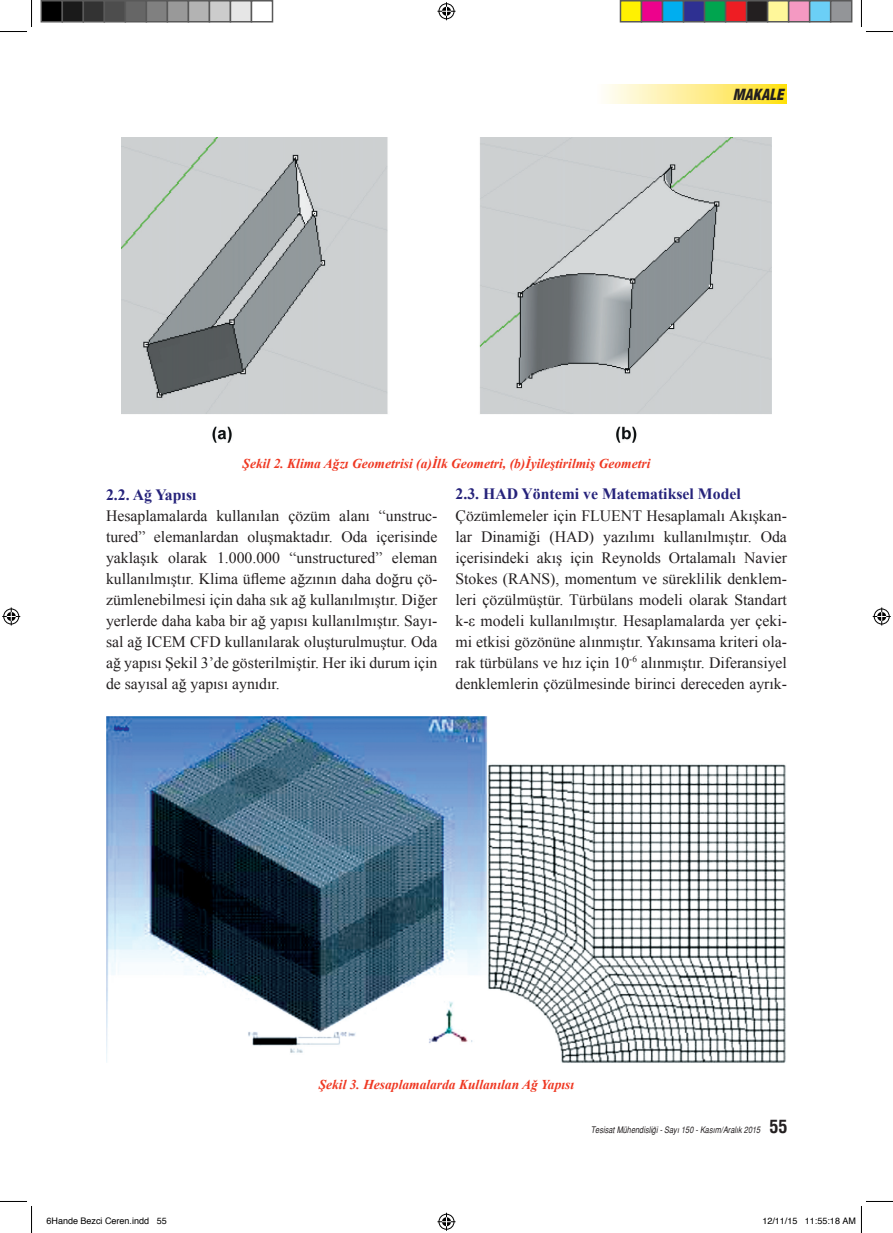
<style>
.page{position:relative;width:893px;height:1233px;background:#fff}
.page>*{position:absolute;margin:0;border:0;box-sizing:border-box;transform-origin:0 0}
.t1{font:15.75px/21px "Times New Roman";color:#231f20;text-align:justify}
.t2{font:700 15.75px "Times New Roman";color:#26237b}
.t3{font:italic 900 condensed 15px "Helvetica";color:#231f20}
.t4{font:italic 700 13.5px "Times New Roman";color:#ef3822}
.t5{font:italic 9px "Helvetica Narrow";color:#231f20}
.t6{font:9px "Helvetica";color:#000}
.s1{font-family:"Helvetica";font-weight:700;font-style:normal;font-stretch:condensed;font-size:18px}
</style>
<div class="page">
<svg style="left:605px;top:85px;width:181px;height:19px"></svg>
<img style="left:121px;top:138px;width:650px;height:304px">
<img style="left:106px;top:716px;width:680px;height:347px">
<svg style="left:0;top:0;width:32px;height:32px"></svg>
<svg style="left:0;top:1201px;width:32px;height:31px"></svg>
<svg style="left:860px;top:0;width:32px;height:32px"></svg>
<svg style="left:437px;top:2px;width:18px;height:18px"></svg>
<svg style="left:437px;top:1212px;width:18px;height:18px"></svg>
<svg style="left:2px;top:607px;width:18px;height:18px"></svg>
<svg style="left:872px;top:607px;width:18px;height:18px"></svg>
<div style="left:41px;top:1px;width:21px;height:21px;background:#000"></div>
<div style="left:40px;top:0;width:23px;height:23px;border:2px solid #595959"></div>
<div style="left:62px;top:1px;width:21px;height:21px;background:#1a1a1a"></div>
<div style="left:62px;top:0;width:22px;height:23px;border:2px solid #595959"></div>
<div style="left:83px;top:1px;width:21px;height:21px;background:#333"></div>
<div style="left:82px;top:0;width:23px;height:23px;border:2px solid #595959"></div>
<div style="left:104px;top:1px;width:21px;height:21px;background:#4d4d4d"></div>
<div style="left:104px;top:0;width:22px;height:23px;border:2px solid #595959"></div>
<div style="left:125px;top:1px;width:21px;height:21px;background:#666"></div>
<div style="left:124px;top:0;width:23px;height:23px;border:2px solid #595959"></div>
<div style="left:146px;top:1px;width:21px;height:21px;background:#808080"></div>
<div style="left:146px;top:0;width:22px;height:23px;border:2px solid #595959"></div>
<div style="left:167px;top:1px;width:21px;height:21px;background:#999"></div>
<div style="left:166px;top:0;width:23px;height:23px;border:2px solid #595959"></div>
<div style="left:188px;top:1px;width:21px;height:21px;background:#b3b3b3"></div>
<div style="left:188px;top:0;width:22px;height:23px;border:2px solid #595959"></div>
<div style="left:209px;top:1px;width:21px;height:21px;background:#ccc"></div>
<div style="left:208px;top:0;width:23px;height:23px;border:2px solid #595959"></div>
<div style="left:230px;top:1px;width:21px;height:21px;background:#e6e6e6"></div>
<div style="left:230px;top:0;width:22px;height:23px;border:2px solid #595959"></div>
<div style="left:250px;top:0;width:23px;height:23px;border:2px solid #595959"></div>
<div style="left:620px;top:1px;width:21px;height:21px;background:#fff101"></div>
<div style="left:619px;top:0;width:23px;height:23px;border:2px solid #595959"></div>
<div style="left:641px;top:1px;width:21px;height:21px;background:#ed028c"></div>
<div style="left:640px;top:0;width:23px;height:23px;border:2px solid #595959"></div>
<div style="left:662px;top:1px;width:21px;height:21px;background:#00aeef"></div>
<div style="left:661px;top:0;width:23px;height:23px;border:2px solid #595959"></div>
<div style="left:683px;top:1px;width:21px;height:21px;background:#2e3092"></div>
<div style="left:682px;top:0;width:23px;height:23px;border:2px solid #595959"></div>
<div style="left:704px;top:1px;width:21px;height:21px;background:#00a54f"></div>
<div style="left:703px;top:0;width:23px;height:23px;border:2px solid #595959"></div>
<div style="left:725px;top:1px;width:21px;height:21px;background:#ee1d23"></div>
<div style="left:724px;top:0;width:23px;height:23px;border:2px solid #595959"></div>
<div style="left:746px;top:1px;width:21px;height:21px;background:#231f20"></div>
<div style="left:745px;top:0;width:23px;height:23px;border:2px solid #595959"></div>
<div style="left:767px;top:1px;width:21px;height:21px;background:#fff79a"></div>
<div style="left:766px;top:0;width:23px;height:23px;border:2px solid #595959"></div>
<div style="left:788px;top:1px;width:21px;height:21px;background:#f499c2"></div>
<div style="left:787px;top:0;width:23px;height:23px;border:2px solid #595959"></div>
<div style="left:809px;top:1px;width:21px;height:21px;background:#6bcff6"></div>
<div style="left:808px;top:0;width:23px;height:23px;border:2px solid #595959"></div>
<div style="left:830px;top:1px;width:21px;height:21px;background:#939598"></div>
<div style="left:829px;top:0;width:23px;height:23px;border:2px solid #595959"></div>
<svg style="left:860px;top:1201px;width:32px;height:31px"></svg>
<p class="t3" style="left:732px;top:85px;width:52px">MAKALE</p>
<p class="t4" style="left:242px;top:454px;width:409px">Şekil 2. Klima Ağzı Geometrisi (a)İlk Geometri, (b)İyileştirilmiş Geometri</p>
<p class="t2" style="left:106px;top:483px;width:92px">2.2. Ağ Yapısı</p>
<p class="t1" style="left:106px;top:504px;width:333px">Hesaplamalarda kullanılan çözüm alanı “unstruc&shy;tured” elemanlardan oluşmaktadır. Oda içerisinde yaklaşık olarak 1.000.000 “unstructured” eleman kullanılmıştır. Klima üfleme ağzının daha doğru çö&shy;zümlenebilmesi için daha sık ağ kullanılmıştır. Diğer yerlerde daha kaba bir ağ yapısı kullanılmıştır. Sayı&shy;sal ağ ICEM CFD kullanılarak oluşturulmuştur. Oda ağ yapısı Şekil 3’de gösterilmiştir. Her iki durum için de sayısal ağ yapısı aynıdır.</p>
<p class="t2" style="left:455px;top:483px;width:287px">2.3. HAD Yöntemi ve Matematiksel Model</p>
<p class="t1" style="left:455px;top:504px;width:333px">Çözümlemeler için FLUENT Hesaplamalı Akışkan&shy;lar Dinamiği (HAD) yazılımı kullanılmıştır. Oda içerisindeki akış için Reynolds Ortalamalı Navier Stokes (RANS), momentum ve süreklilik denklem&shy;leri çözülmüştür. Türbülans modeli olarak Standart k-ε modeli kullanılmıştır. Hesaplamalarda yer çeki&shy;mi etkisi gözönüne alınmıştır. Yakınsama kriteri ola&shy;rak türbülans ve hız için 10<sup>-6</sup> alınmıştır. Diferansiyel denklemlerin çözülmesinde birinci dereceden ayrık-</p>
<p class="t4" style="left:318px;top:1074px;width:257px">Şekil 3. Hesaplamalarda Kullanılan Ağ Yapısı</p>
<p class="t5" style="left:590px;top:1124px;width:198px">Tesisat Mühendisliği - Sayı 150 - Kasım/Aralık 2015 <span class="s1">55</span></p>
<p class="t6" style="left:46px;top:1212px;width:122px">6Hande Bezci Ceren.indd 55</p>
<p class="t6" style="left:762px;top:1212px;width:95px">12/11/15 11:55:18 AM</p>
</div>
